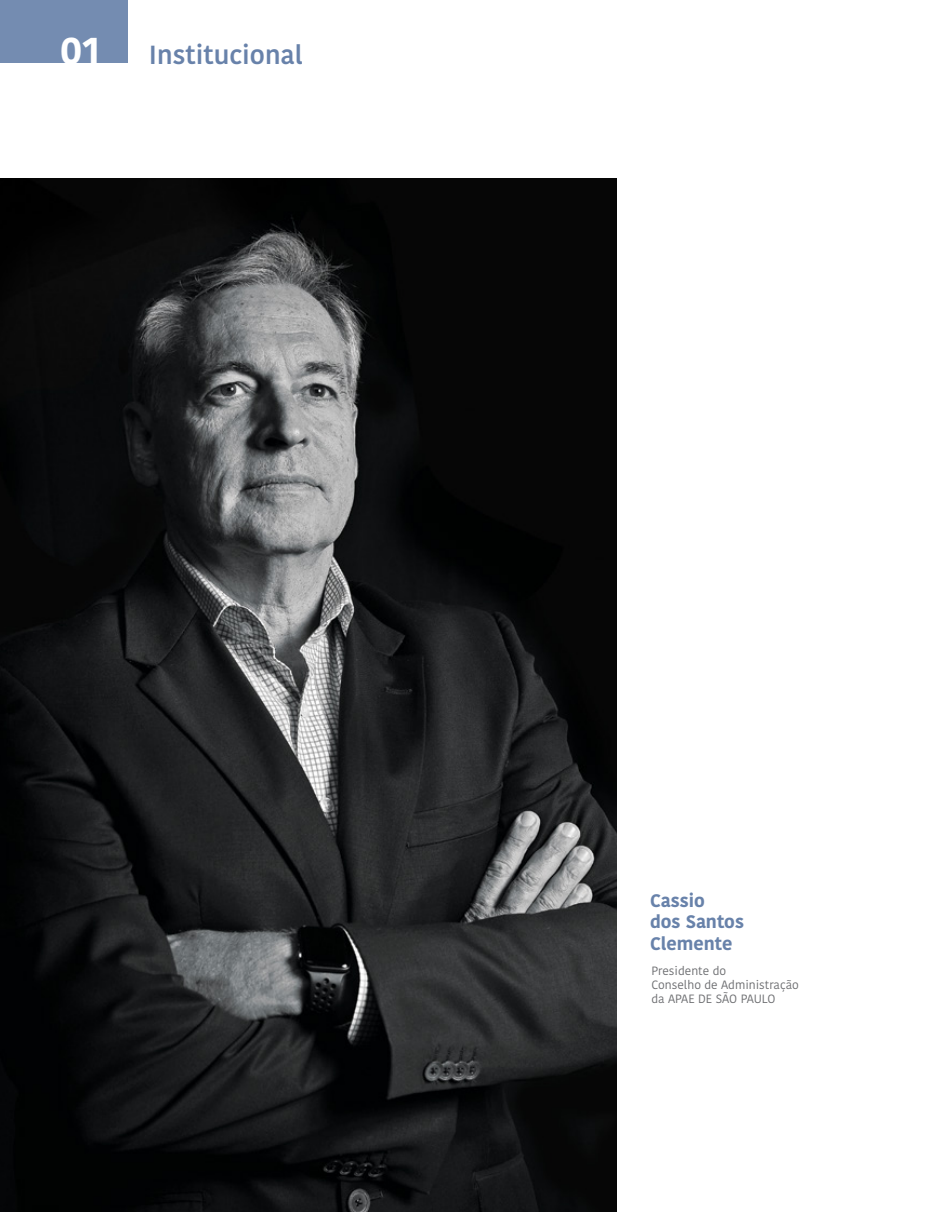
<style>
.page{position:relative;width:936px;height:1212px;background:#fff}
.page>*{position:absolute;margin:0;border:0;box-sizing:border-box;transform-origin:0 0}
.t1{font:700 39px "Kohinoor Devanagari";color:#fff}
.t2{font:500 26.1px "Kohinoor Devanagari";color:#6882aa}
.t3{font:700 18.15px/21.8px "Kohinoor Devanagari";color:#6882aa}
.t4{font:12px/14.4px "Kohinoor Devanagari";color:#6d6e71}
</style>
<div class="page">
<img style="left:0;top:179px;width:617px;height:1033px">
<div style="left:0;top:0;width:128px;height:63px;background:#748cb1"></div>
<h1 class="t1" style="left:60px;top:28px;width:41px">01</h1>
<h2 class="t2" style="left:149px;top:40px;width:155px">Institucional</h2>
<h3 class="t3" style="left:650px;top:889px;width:95px">Cassio<br>dos Santos<br>Clemente</h3>
<p class="t4" style="left:651px;top:963px;width:149px">Presidente do<br>Conselho de Administração da APAE DE SÃO PAULO</p>
</div>
